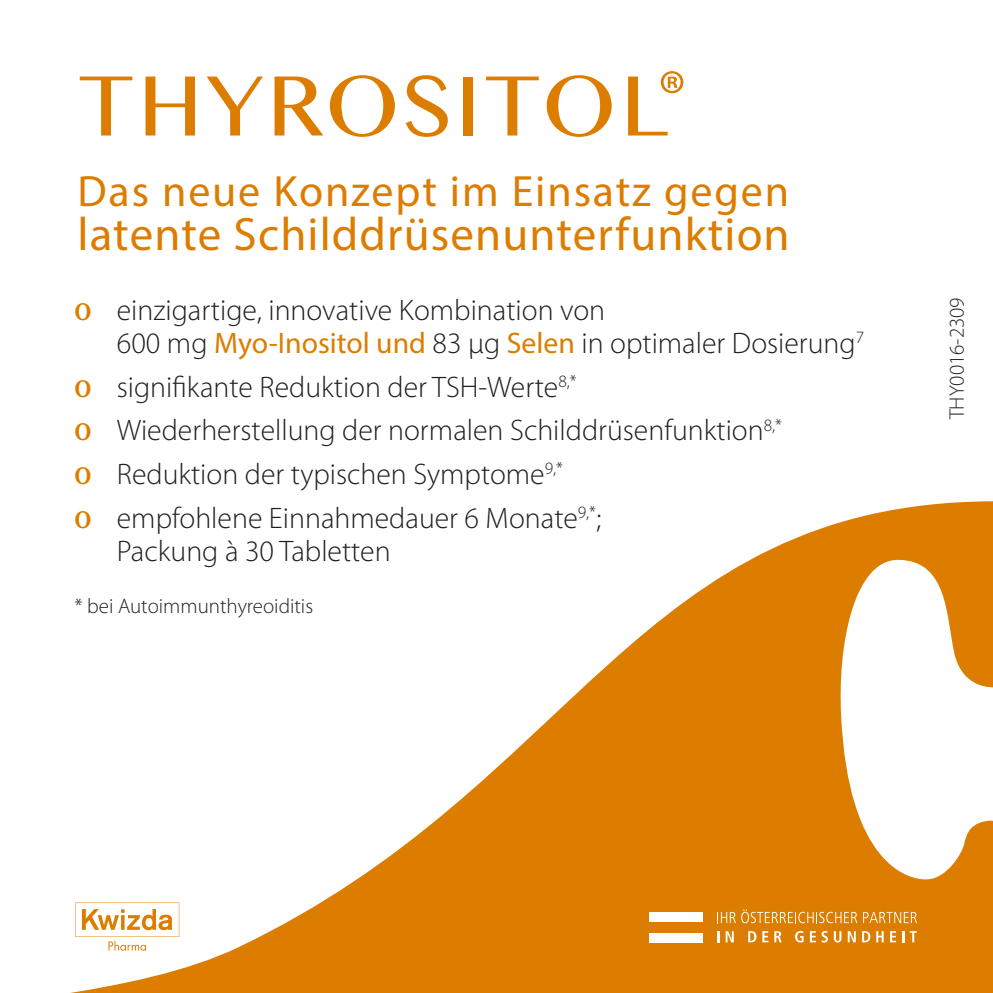
<style>
.page{position:relative;width:993px;height:993px;background:#fff}
.page>*{position:absolute;margin:0;border:0;box-sizing:border-box;transform-origin:0 0}
.t1{font:101.85px "Khmer MN";letter-spacing:.04em;color:#dc7d00}
.t2{font:46.9px "Myriad Pro";letter-spacing:.025em;color:#dc7d00}
.t3{font:44.1px "Myriad Pro";letter-spacing:.04em;color:#dc7d00}
.t4{font:300 29.75px/43.8px "Myriad Pro";color:#231f20}
.t5{font:300 21px "Myriad Pro";color:#231f20}
.s1{font-family:"Khmer MN";font-weight:700;font-size:28px;color:#dc7d00}
.s2{font-weight:400;color:#dc7d00}
</style>
<div class="page">
<svg style="left:76px;top:501px;width:916px;height:491px"></svg>
<svg style="left:837px;top:559px;width:132px;height:321px"></svg>
<svg style="left:969px;top:559px;width:23px;height:321px"></svg>
<div style="left:648px;top:911px;width:54px;height:10px;background:#fff"></div>
<div style="left:648px;top:932px;width:54px;height:10px;background:#fff"></div>
<svg style="left:717px;top:911px;width:18px;height:11px"></svg>
<svg style="left:741px;top:911px;width:7px;height:11px"></svg>
<svg style="left:743px;top:909px;width:173px;height:13px;background:#e29632"></svg>
<svg style="left:717px;top:930px;width:2px;height:12px"></svg>
<svg style="left:725px;top:930px;width:8px;height:12px"></svg>
<svg style="left:748px;top:930px;width:8px;height:12px"></svg>
<svg style="left:762px;top:930px;width:6px;height:12px"></svg>
<svg style="left:774px;top:930px;width:7px;height:12px"></svg>
<svg style="left:794px;top:930px;width:9px;height:12px"></svg>
<svg style="left:809px;top:930px;width:6px;height:12px"></svg>
<svg style="left:821px;top:930px;width:6px;height:12px"></svg>
<svg style="left:833px;top:930px;width:8px;height:12px"></svg>
<svg style="left:847px;top:930px;width:8px;height:12px"></svg>
<svg style="left:861px;top:930px;width:22px;height:12px"></svg>
<svg style="left:889px;top:930px;width:6px;height:12px"></svg>
<svg style="left:901px;top:930px;width:2px;height:12px"></svg>
<svg style="left:909px;top:930px;width:7px;height:12px"></svg>
<svg style="left:75px;top:902px;width:104px;height:48px"></svg>
<h1 class="t1" style="left:78px;top:41px;width:609px">THYROSITOL<sup>®</sup></h1>
<h3 class="t3" style="left:77px;top:164px;width:712px">Das neue Konzept im Einsatz gegen</h3>
<h2 class="t2" style="left:77px;top:205px;width:713px">latente Schilddrüsenunterfunktion</h2>
<p class="t4" style="left:117px;top:293px;width:748px;line-height:32.9px;text-indent:-42px"><span class="s1">O</span> einzigartige, innovative Kombination von<br>600 mg <span class="s2">Myo-Inositol und</span> 83 μg <span class="s2">Selen</span> in optimaler Dosierung<sup>7</sup></p>
<p class="t4" style="left:74px;top:364px;width:708px"><span class="s1">O</span> signifikante Reduktion der TSH-Werte<sup>8,*<br></sup><span class="s1">O</span> Wiederherstellung der normalen Schilddrüsenfunktion<sup>8,* </sup><span class="s1">O</span> Reduktion der typischen Symptome<sup>9,*<br></sup><span class="s1">O</span> empfohlene Einnahmedauer 6 Monate<sup>9,*</sup>;</p>
<p class="t4" style="left:117px;top:528px;width:275px">Packung à 30 Tabletten</p>
<p class="t5" style="left:74px;top:593px;width:240px">* bei Autoimmunthyreoiditis</p>
<p class="t5" style="left:943px;top:419px;width:123px;rotate:-90deg">THY0016-2309</p>
</div>
